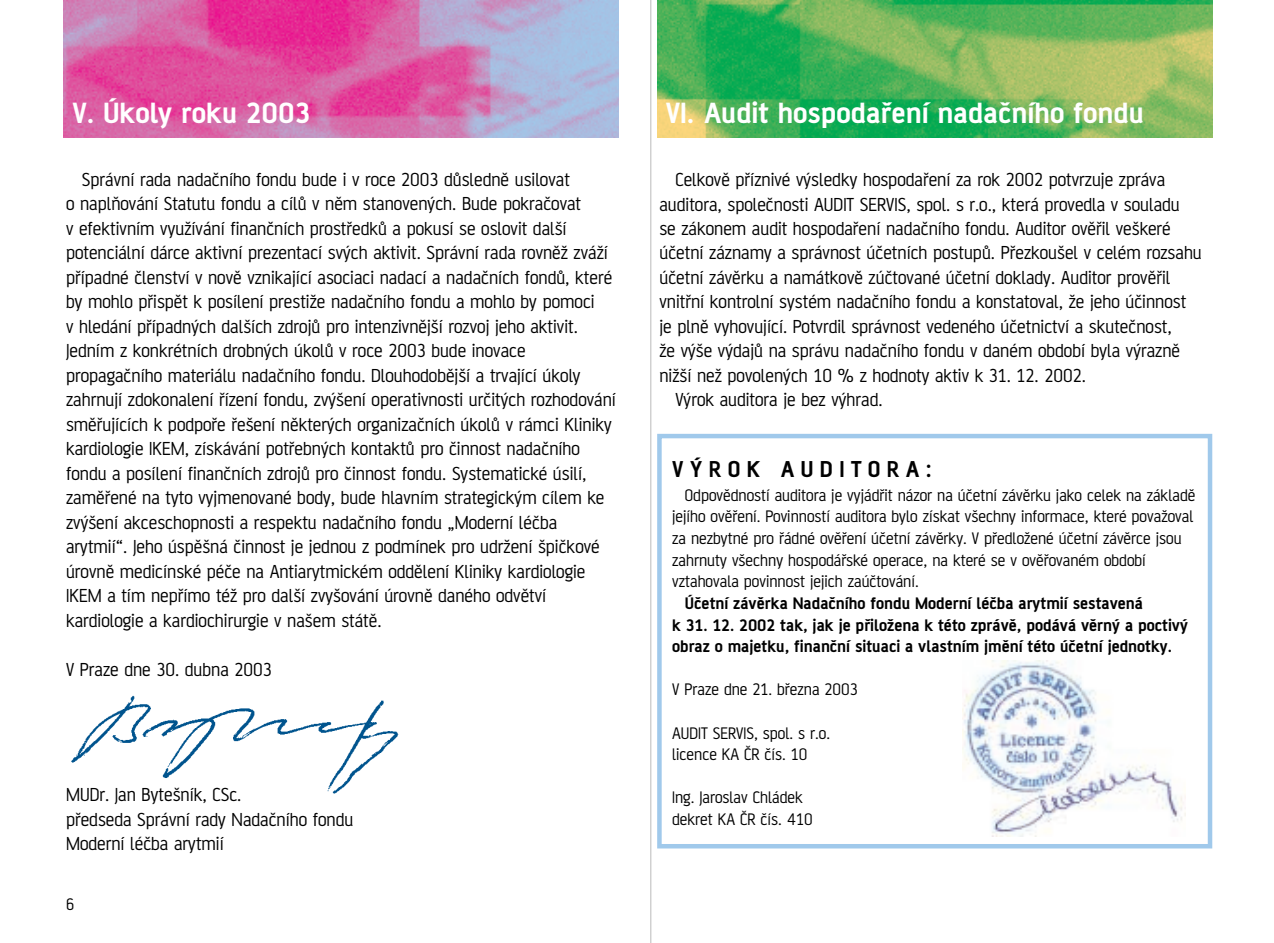
<style>
.page{position:relative;width:1274px;height:943px;background:#fff}
.page>*{position:absolute;margin:0;border:0;box-sizing:border-box;transform-origin:0 0}
.t1{font:700 31.5px "AF Battersea CE";color:#fff}
.t2{font:700 24.75px "AF Battersea CE";letter-spacing:.265em;color:#000}
.t3{font:20.25px/24.5px "AF Battersea CE";color:#000}
.t4{font:18px/21.6px "AF Battersea CE";color:#000}
.t5{font:700 18px/21.6px "AF Battersea CE";color:#000}
</style>
<div class="page">
<img style="left:963px;top:661px;width:222px;height:176px">
<div style="left:657px;top:434px;width:555px;height:414px;border:4px solid #a0c9eb"></div>
<img style="left:64px;top:0;width:555px;height:137px">
<img style="left:657px;top:0;width:555px;height:137px">
<hr style="left:650px;top:0;width:1px;height:942px;background:#ccc">
<img style="left:71px;top:695px;width:328px;height:99px">
<h1 class="t1" style="left:72px;top:101px;width:239px">V. Úkoly roku 2003</h1>
<h1 class="t1" style="left:666px;top:101px;width:479px">VI. Audit hospodaření nadačního fondu</h1>
<p class="t3" style="left:66px;top:169px;width:551px;text-indent:16px">Správní rada nadačního fondu bude i v roce 2003 důsledně usilovat<br>o naplňování Statutu fondu a cílů v něm stanovených. Bude pokračovat<br>v efektivním využívání finančních prostředků a pokusí se oslovit další potenciální dárce aktivní prezentací svých aktivit. Správní rada rovněž zváží případné členství v nově vznikající asociaci nadací a nadačních fondů, které by mohlo přispět k posílení prestiže nadačního fondu a mohlo by pomoci<br>v hledání případných dalších zdrojů pro intenzivnější rozvoj jeho aktivit.<br>Jedním z konkrétních drobných úkolů v roce 2003 bude inovace propagačního materiálu nadačního fondu. Dlouhodobější a trvající úkoly zahrnují zdokonalení řízení fondu, zvýšení operativnosti určitých rozhodování směřujících k podpoře řešení některých organizačních úkolů v rámci Kliniky kardiologie IKEM, získávání potřebných kontaktů pro činnost nadačního fondu a posílení finančních zdrojů pro činnost fondu. Systematické úsilí, zaměřené na tyto vyjmenované body, bude hlavním strategickým cílem ke zvýšení akceschopnosti a respektu nadačního fondu „Moderní léčba arytmií“. Jeho úspěšná činnost je jednou z podmínek pro udržení špičkové úrovně medicínské péče na Antiarytmickém oddělení Kliniky kardiologie IKEM a tím nepřímo též pro další zvyšování úrovně daného odvětví kardiologie a kardiochirurgie v našem státě.</p>
<p class="t3" style="left:66px;top:658px;width:207px">V Praze dne 30. dubna 2003</p>
<p class="t3" style="left:66px;top:784px;width:289px">MUDr. Jan Bytešník, CSc.<br>předseda Správní rady Nadačního fondu<br>Moderní léčba arytmií</p>
<p class="t4" style="left:66px;top:894px;width:10px">6</p>
<p class="t3" style="left:675px;top:169px;width:491px">Celkově příznivé výsledky hospodaření za rok 2002 potvrzuje zpráva</p>
<p class="t3" style="left:659px;top:193px;width:522px">auditora, společnosti AUDIT SERVIS, spol. s r.o., která provedla v souladu</p>
<p class="t3" style="left:659px;top:218px;width:513px">se zákonem audit hospodaření nadačního fondu. Auditor ověřil veškeré</p>
<p class="t3" style="left:659px;top:242px;width:544px">účetní záznamy a správnost účetních postupů. Přezkoušel v celém rozsahu</p>
<p class="t3" style="left:659px;top:267px;width:512px">účetní závěrku a namátkově zúčtované účetní doklady. Auditor prověřil</p>
<p class="t3" style="left:659px;top:291px;width:528px">vnitřní kontrolní systém nadačního fondu a konstatoval, že jeho účinnost</p>
<p class="t3" style="left:659px;top:316px;width:514px">je plně vyhovující. Potvrdil správnost vedeného účetnictví a skutečnost,</p>
<p class="t3" style="left:659px;top:340px;width:522px">že výše výdajů na správu nadačního fondu v daném období byla výrazně</p>
<p class="t3" style="left:659px;top:365px;width:428px">nižší než povolených 10 % z hodnoty aktiv k 31. 12. 2002.</p>
<p class="t3" style="left:675px;top:389px;width:209px">Výrok auditora je bez výhrad.</p>
<p class="t2" style="left:672px;top:459px;width:261px">VÝROK AUDITORA:</p>
<p class="t4" style="left:672px;top:486px;width:524px;text-indent:13px">Odpovědností auditora je vyjádřit názor na účetní závěrku jako celek na základě jejího ověření. Povinností auditora bylo získat všechny informace, které považoval za nezbytné pro řádné ověření účetní závěrky. V předložené účetní závěrce jsou zahrnuty všechny hospodářské operace, na které se v ověřovaném období vztahovala povinnost jejich zaúčtování.</p>
<p class="t5" style="left:672px;top:594px;width:517px;text-indent:13px">Účetní závěrka Nadačního fondu Moderní léčba arytmií sestavená<br>k 31. 12. 2002 tak, jak je přiložena k této zprávě, podává věrný a poctivý obraz o majetku, finanční situaci a vlastním jmění této účetní jednotky.</p>
<p class="t4" style="left:672px;top:680px;width:187px">V Praze dne 21. března 2003</p>
<p class="t4" style="left:672px;top:723px;width:159px">AUDIT SERVIS, spol. s r.o. licence KA ČR čís. 10</p>
<p class="t4" style="left:672px;top:788px;width:142px">Ing. Jaroslav Chládek dekret KA ČR čís. 410</p>
</div>
